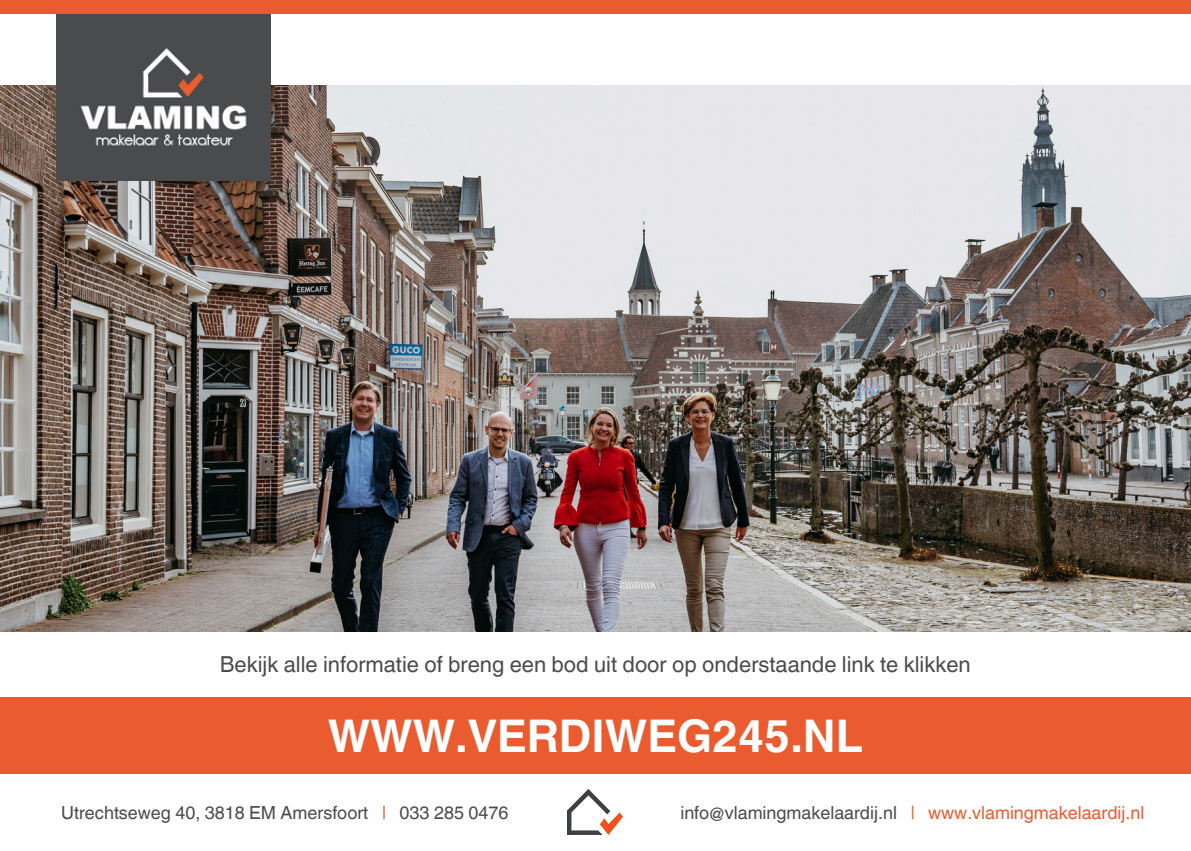
<style>
.page{position:relative;width:1191px;height:851px;background:#fff}
.page>*{position:absolute;margin:0;border:0;box-sizing:border-box;transform-origin:0 0}
.t1{font:700 45px "Helvetica World";color:#fff}
.t2{font:22px "Helvetica World";color:#4a4b4d}
.t3{font:18px "Helvetica World";color:#4a4b4d}
.s1{color:#ea5c30}
</style>
<div class="page">
<img style="left:0;top:85px;width:1191px;height:546px">
<img style="left:56px;top:14px;width:215px;height:166px">
<div style="left:0;top:0;width:1191px;height:14px;background:#ea5c30"></div>
<div style="left:0;top:697px;width:1191px;height:77px;background:#ea5c30"></div>
<img style="left:567px;top:789px;width:56px;height:45px">
<p class="t2" style="left:220px;top:651px;width:752px">Bekijk alle informatie of breng een bod uit door op onderstaande link te klikken</p>
<p class="t1" style="left:328px;top:699px;width:536px">WWW.VERDIWEG245.NL</p>
<h2 class="t3" style="left:61px;top:801px;width:449px">Utrechtseweg 40, 3818 EM Amersfoort <span class="s1">|</span> 033 285 0476</h2>
<h1 class="t3" style="left:680px;top:801px;width:466px">info@vlamingmakelaardij.nl <span class="s1">| www.vlamingmakelaardij.nl</span></h1>
</div>
